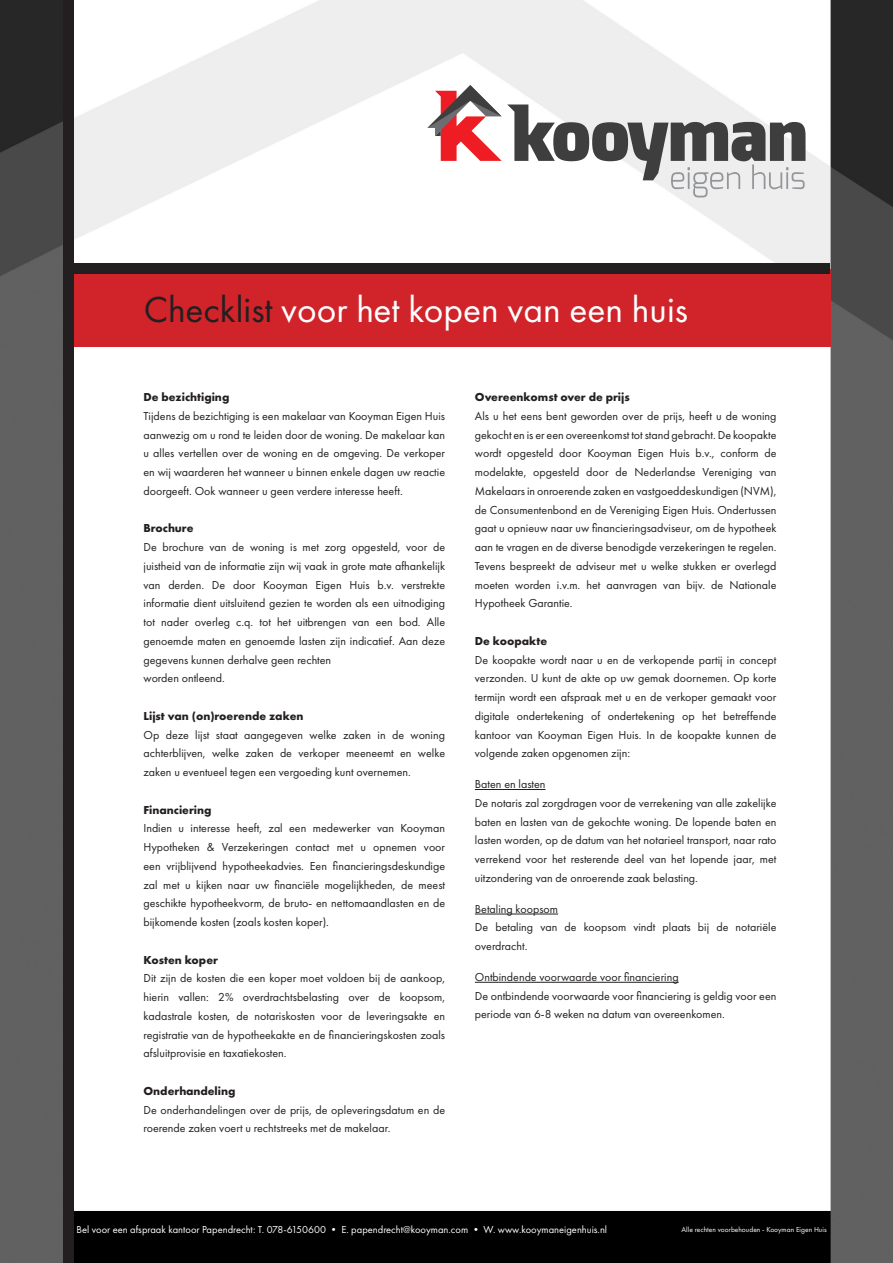
<style>
.page{position:relative;width:893px;height:1263px;background:#fff}
.page>*{position:absolute;margin:0;border:0;box-sizing:border-box;transform-origin:0 0}
.t1{font:37.5px "Futura PT";color:#fff}
.t2{font:12px/18.8px "Futura PT";color:#231f20;text-align:justify}
.t3{font:700 12px "Futura PT";color:#231f20}
.t4{font:10.5px "Futura PT";color:#fff}
.t5{font:7.5px "Futura PT";color:#fff}
.s1{color:#231f20}
</style>
<div class="page">
<img style="left:0;top:0;width:893px;height:1263px">
<div style="left:70px;top:269px;width:761px;height:78px;background:#d1232a"></div>
<div style="left:70px;top:264px;width:760px;height:10px;background:#231f20"></div>
<div style="left:63px;top:0;width:10px;height:1263px;background:#231f20"></div>
<hr style="left:475px;top:789px;width:71px;height:1px;background:#231f20">
<hr style="left:475px;top:914px;width:83px;height:1px;background:#231f20">
<hr style="left:475px;top:982px;width:204px;height:1px;background:#231f20">
<svg style="left:427px;top:85px;width:378px;height:112px"></svg>
<h1 class="t1" style="left:144px;top:287px;width:545px"><span class="s1">Checklist</span> voor het kopen van een huis</h1>
<p class="t3" style="left:144px;top:389px;width:87px">De bezichtiging</p>
<p class="t2" style="left:144px;top:407px;width:303px">Tijdens de bezichtiging is een makelaar van Kooyman Eigen Huis aanwezig om u rond te leiden door de woning. De makelaar kan u alles vertellen over de woning en de omgeving. De verkoper en wij waarderen het wanneer u binnen enkele dagen uw reactie doorgeeft. Ook wanneer u geen verdere interesse heeft.</p>
<p class="t3" style="left:144px;top:521px;width:52px">Brochure</p>
<p class="t2" style="left:144px;top:538px;width:303px;text-align:left">De brochure van de woning is met zorg opgesteld, voor de juistheid van de informatie zijn wij vaak in grote mate afhankelijk van derden. De door Kooyman Eigen Huis b.v. verstrekte informatie dient uitsluitend gezien te worden als een uitnodiging tot nader overleg c.q. tot het uitbrengen van een bod. Alle genoemde maten en genoemde lasten zijn indicatief. Aan deze gegevens kunnen derhalve geen rechten<br>worden ontleend.</p>
<p class="t3" style="left:144px;top:708px;width:161px">Lijst van (on)roerende zaken</p>
<p class="t2" style="left:144px;top:725px;width:303px">Op deze lijst staat aangegeven welke zaken in de woning achterblijven, welke zaken de verkoper meeneemt en welke zaken u eventueel tegen een vergoeding kunt overnemen.</p>
<p class="t3" style="left:144px;top:802px;width:70px">Financiering</p>
<p class="t2" style="left:144px;top:819px;width:303px">Indien u interesse heeft, zal een medewerker van Kooyman Hypotheken &amp; Verzekeringen contact met u opnemen voor een vrijblijvend hypotheekadvies. Een financieringsdeskundige zal met u kijken naar uw financiële mogelijkheden, de meest geschikte hypotheekvorm, de bruto- en nettomaandlasten en de bijkomende kosten (zoals kosten koper).</p>
<p class="t3" style="left:144px;top:952px;width:76px">Kosten koper</p>
<p class="t2" style="left:144px;top:969px;width:303px">Dit zijn de kosten die een koper moet voldoen bij de aankoop, hierin vallen: 2% overdrachtsbelasting over de koopsom, kadastrale kosten, de notariskosten voor de leveringsakte en registratie van de hypotheekakte en de financieringskosten zoals afsluitprovisie en taxatiekosten.</p>
<p class="t3" style="left:144px;top:1083px;width:93px">Onderhandeling</p>
<p class="t2" style="left:144px;top:1100px;width:303px">De onderhandelingen over de prijs, de opleveringsdatum en de roerende zaken voert u rechtstreeks met de makelaar.</p>
<p class="t3" style="left:475px;top:389px;width:156px">Overeenkomst over de prijs</p>
<p class="t2" style="left:475px;top:407px;width:303px">Als u het eens bent geworden over de prijs, heeft u de woning gekocht en is er een overeenkomst tot stand gebracht. De koopakte wordt opgesteld door Kooyman Eigen Huis b.v., conform de modelakte, opgesteld door de Nederlandse Vereniging van Makelaars in onroerende zaken en vastgoeddeskundigen (NVM), de Consumentenbond en de Vereniging Eigen Huis. Ondertussen gaat u opnieuw naar uw financieringsadviseur, om de hypotheek aan te vragen en de diverse benodigde verzekeringen te regelen.<br>Tevens bespreekt de adviseur met u welke stukken er overlegd moeten worden i.v.m. het aanvragen van bijv. de Nationale Hypotheek Garantie.</p>
<p class="t3" style="left:475px;top:633px;width:74px">De koopakte</p>
<p class="t2" style="left:475px;top:650px;width:303px">De koopakte wordt naar u en de verkopende partij in concept verzonden. U kunt de akte op uw gemak doornemen. Op korte termijn wordt een afspraak met u en de verkoper gemaakt voor digitale ondertekening of ondertekening op het betreffende kantoor van Kooyman Eigen Huis. In de koopakte kunnen de volgende zaken opgenomen zijn:</p>
<p class="t2" style="left:475px;top:775px;width:303px;text-align:left">Baten en lasten<br>De notaris zal zorgdragen voor de verrekening van alle zakelijke baten en lasten van de gekochte woning. De lopende baten en lasten worden, op de datum van het notarieel transport, naar rato verrekend voor het resterende deel van het lopende jaar, met uitzondering van de onroerende zaak belasting.</p>
<p class="t2" style="left:475px;top:899px;width:303px;text-align:left">Betaling koopsom<br>De betaling van de koopsom vindt plaats bij de notariële overdracht.</p>
<p class="t2" style="left:475px;top:967px;width:303px;text-align:left">Ontbindende voorwaarde voor financiering<br>De ontbindende voorwaarde voor financiering is geldig voor een periode van 6-8 weken na datum van overeenkomen.</p>
<p class="t4" style="left:77px;top:1223px;width:532px">Bel voor een afspraak kantoor Papendrecht: T. 078-6150600 • E. papendrecht@kooyman.com • W. www.kooymaneigenhuis.nl</p>
<p class="t5" style="left:682px;top:1225px;width:146px">Alle rechten voorbehouden - Kooyman Eigen Huis</p>
</div>
